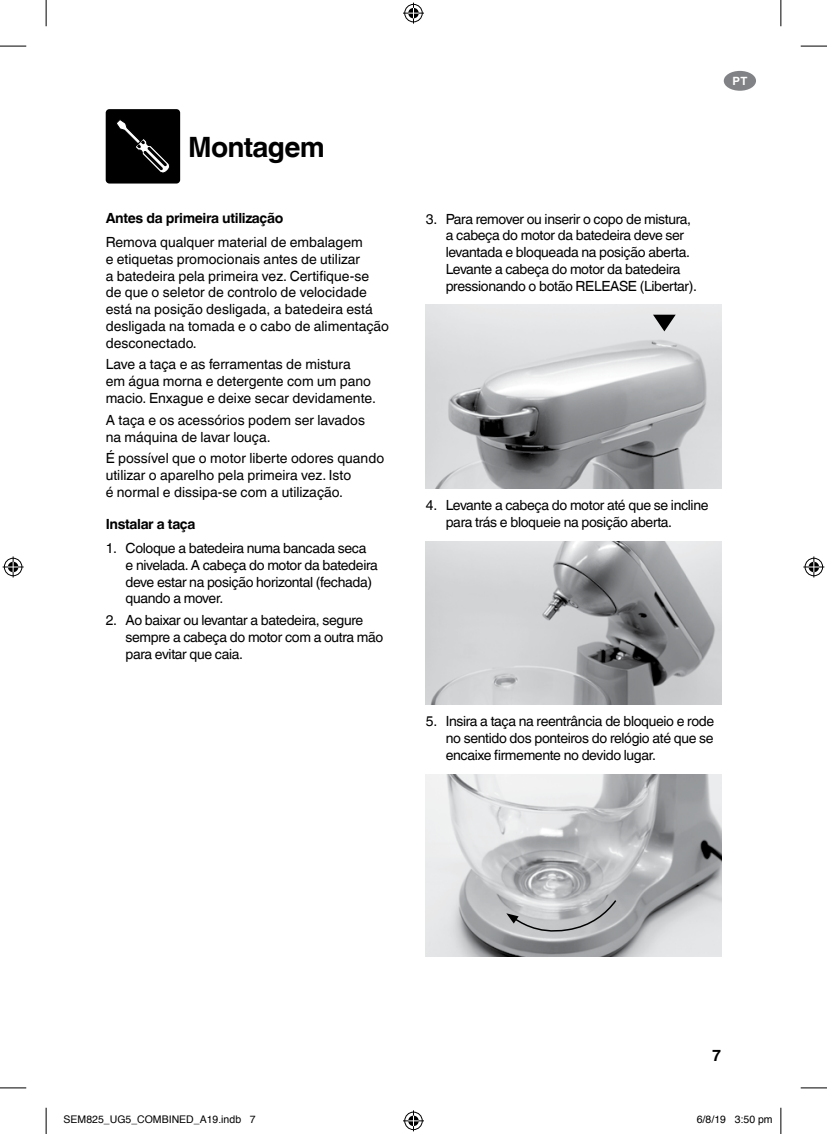
<style>
.page{position:relative;width:827px;height:1134px;background:#fff}
.page>*{position:absolute;margin:0;border:0;box-sizing:border-box;transform-origin:0 0}
.t1{font:700 28px "Helvetica World";letter-spacing:-.025em;color:#000}
.t2{font:700 15.75px "Helvetica World";color:#000}
.t3{font:14px/16.8px "Helvetica World";letter-spacing:-.025em;color:#000}
.t4{font:14px/16.8px "Helvetica World";color:#000}
.t5{font:700 14px "Helvetica World";letter-spacing:-.025em;color:#000}
.t6{font:700 11.38px "Helvetica World";color:#fff}
.t7{font:10.5px "Helvetica";color:#000}
</style>
<div class="page">
<div style="left:723px;top:71px;width:32px;height:20px;background:#808285;border-radius:50%"></div>
<img style="left:426px;top:305px;width:295px;height:183px">
<svg style="left:653px;top:315px;width:22px;height:16px"></svg>
<img style="left:426px;top:541px;width:295px;height:164px">
<img style="left:426px;top:774px;width:295px;height:183px">
<svg style="left:506px;top:898px;width:111px;height:39px;background:#b7b8ba"></svg>
<div style="left:106px;top:109px;width:74px;height:75px;background:#000;border-radius:4px"></div>
<svg style="left:116px;top:119px;width:54px;height:54px"></svg>
<svg style="left:0;top:46px;width:26px;height:1px"></svg>
<svg style="left:800px;top:46px;width:26px;height:1px"></svg>
<svg style="left:0;top:1088px;width:26px;height:1px"></svg>
<svg style="left:800px;top:1088px;width:26px;height:1px"></svg>
<svg style="left:46px;top:0;width:1px;height:26px"></svg>
<svg style="left:46px;top:1108px;width:1px;height:26px"></svg>
<svg style="left:780px;top:0;width:1px;height:26px"></svg>
<svg style="left:780px;top:1108px;width:1px;height:26px"></svg>
<svg style="left:403px;top:3px;width:21px;height:21px"></svg>
<svg style="left:403px;top:1110px;width:21px;height:21px"></svg>
<svg style="left:3px;top:556px;width:21px;height:21px"></svg>
<svg style="left:803px;top:556px;width:21px;height:21px"></svg>
<h1 class="t1" style="left:188px;top:131px;width:138px">Montagem</h1>
<p class="t5" style="left:106px;top:210px;width:179px">Antes da primeira utilização</p>
<p class="t4" style="left:106px;top:234px;width:285px">Remova qualquer material de embalagem<br>e etiquetas promocionais antes de utilizar<br>a batedeira pela primeira vez. Certifique-se<br>de que o seletor de controlo de velocidade está na posição desligada, a batedeira está desligada na tomada e o cabo de alimentação desconectado.</p>
<p class="t4" style="left:106px;top:356px;width:272px">Lave a taça e as ferramentas de mistura<br>em água morna e detergente com um pano macio. Enxague e deixe secar devidamente.</p>
<p class="t4" style="left:106px;top:412px;width:261px">A taça e os acessórios podem ser lavados na máquina de lavar louça.</p>
<p class="t4" style="left:106px;top:450px;width:280px">É possível que o motor liberte odores quando utilizar o aparelho pela primeira vez. Isto<br>é normal e dissipa-se com a utilização.</p>
<p class="t5" style="left:106px;top:516px;width:91px">Instalar a taça</p>
<p class="t3" style="left:125px;top:540px;width:254px;text-indent:-20px">1. Coloque a batedeira numa bancada seca<br>e nivelada. A cabeça do motor da batedeira deve estar na posição horizontal (fechada) quando a mover.</p>
<p class="t3" style="left:125px;top:612px;width:259px;text-indent:-20px">2. Ao baixar ou levantar a batedeira, segure sempre a cabeça do motor com a outra mão para evitar que caia.</p>
<p class="t6" style="left:732px;top:74px;width:16px">PT</p>
<p class="t3" style="left:445px;top:210px;width:253px;text-indent:-20px">3. Para remover ou inserir o copo de mistura, a cabeça do motor da batedeira deve ser levantada e bloqueada na posição aberta.<br>Levante a cabeça do motor da batedeira pressionando o botão RELEASE (Libertar).</p>
<p class="t3" style="left:445px;top:497px;width:264px;text-indent:-20px">4. Levante a cabeça do motor até que se incline para trás e bloqueie na posição aberta.</p>
<p class="t3" style="left:445px;top:713px;width:270px;text-align:justify;text-indent:-20px">5. Insira a taça na reentrância de bloqueio e rode no sentido dos ponteiros do relógio até que se encaixe firmemente no devido lugar.</p>
<p class="t2" style="left:712px;top:1047px;width:11px">7</p>
<p class="t7" style="left:64px;top:1112px;width:193px">SEM825_UG5_COMBINED_A19.indb 7</p>
<p class="t7" style="left:696px;top:1112px;width:77px">6/8/19 3:50 pm</p>
</div>
